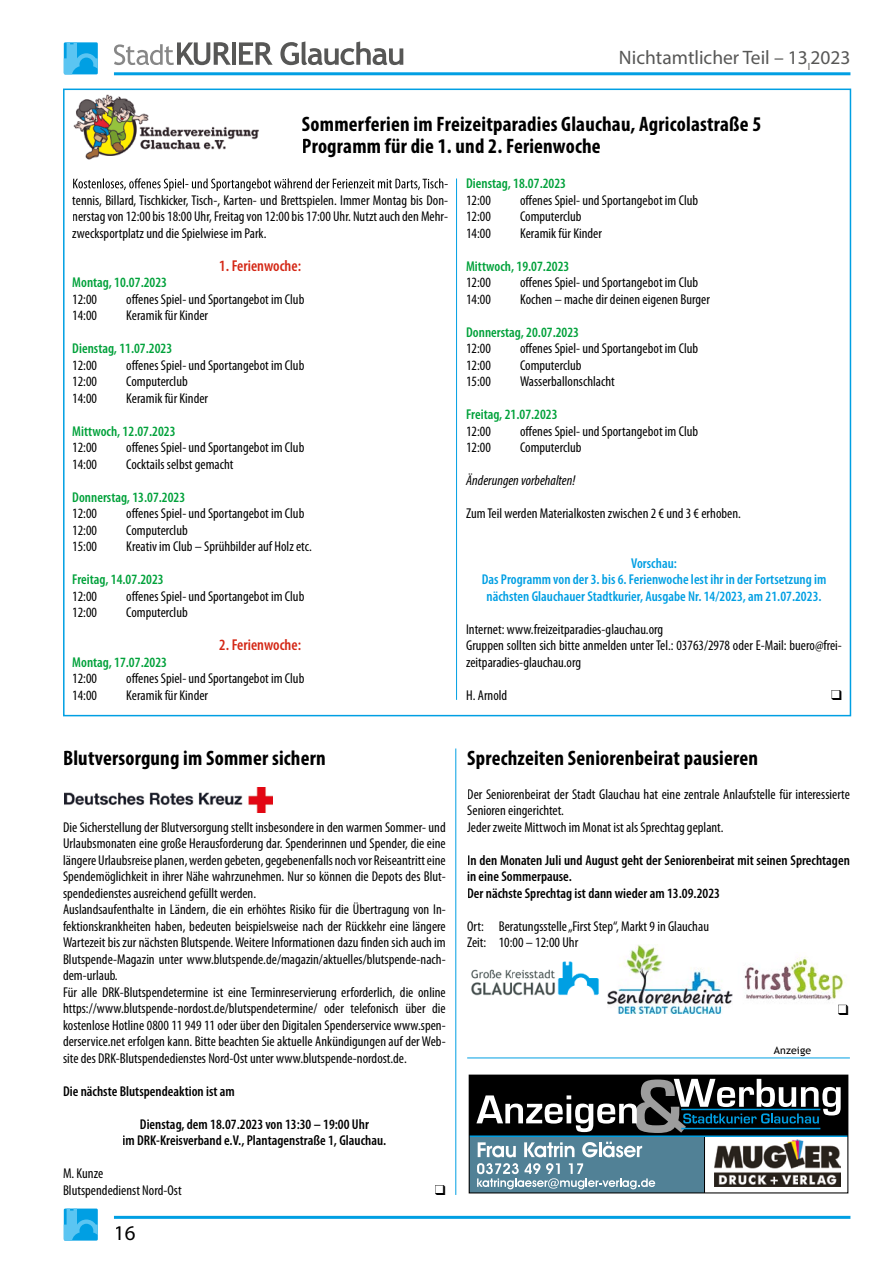
<style>
.page{position:relative;width:893px;height:1263px;background:#fff}
.page>*{position:absolute;margin:0;border:0;box-sizing:border-box;transform-origin:0 0}
.t1{font:700 condensed 21px/22.5px "Myriad Pro";letter-spacing:.01em;color:#000}
.t2{font:21px "Myriad Pro";color:#000}
.t3{font:19.5px "Myriad Pro";color:#575756}
.t4{font:600 condensed 15.75px "Myriad Pro";color:#d42715}
.t5{font:condensed 14.25px/16.5px "Myriad Pro";color:#000}
.t6{font:600 condensed 14.25px/16.5px "Myriad Pro";color:#000;text-align:center}
.t7{font:600 condensed 14.25px "Myriad Pro";color:#00a13a}
.t8{font:600 condensed 14.25px/16.5px "Myriad Pro";color:#009fe3;text-align:center}
.t9{font:italic condensed 14.25px "Myriad Pro";color:#000}
.t10{font:10.5px "Trebuchet MS";letter-spacing:.01em;color:#000}
</style>
<div class="page">
<hr style="left:114px;top:72px;width:736px;height:3px;background:#009fe3">
<svg style="left:114px;top:42px;width:117px;height:23px"></svg>
<hr style="left:232px;top:42px;width:4px;height:23px;background:#575756">
<svg style="left:239px;top:42px;width:34px;height:23px"></svg>
<svg style="left:280px;top:41px;width:123px;height:24px"></svg>
<svg style="left:64px;top:42px;width:34px;height:32px"></svg>
<hr style="left:114px;top:1216px;width:736px;height:3px;background:#009fe3">
<svg style="left:64px;top:1208px;width:34px;height:32px"></svg>
<svg style="left:73px;top:178px;width:375px;height:13px"></svg>
<hr style="left:456px;top:178px;width:1px;height:522px;background:#009fe3">
<img style="left:73px;top:94px;width:186px;height:66px">
<img style="left:64px;top:788px;width:209px;height:24px">
<img style="left:471px;top:961px;width:128px;height:35px">
<img style="left:744px;top:956px;width:101px;height:44px">
<img style="left:607px;top:945px;width:126px;height:68px">
<hr style="left:467px;top:1057px;width:383px;height:1px;background:#009fe3">
<hr style="left:455px;top:748px;width:1px;height:447px;background:#009fe3">
<div style="left:469px;top:1075px;width:379px;height:60px;background:#000"></div>
<svg style="left:471px;top:1079px;width:370px;height:112px"></svg>
<hr style="left:469px;top:1135px;width:379px;height:2px;background:#009fe3">
<div style="left:469px;top:1074px;width:379px;height:119px;border:1px solid #000"></div>
<svg style="left:838px;top:1004px;width:10px;height:2px"></svg>
<h2 class="t3" style="left:619px;top:46px;width:233px">Nichtamtlicher Teil – 13<sub>I</sub>2023</h2>
<h1 class="t1" style="left:302px;top:112px;width:461px">Sommerferien im Freizeitparadies Glauchau, Agricolastraße 5<br>Programm für die 1. und 2. Ferienwoche</h1>
<p class="t5" style="left:72px;top:192px;width:377px;text-align:justify">tennis, Billard, Tischkicker, Tisch-, Karten- und Brettspielen. Immer Montag bis Don&shy;nerstag von 12:00 bis 18:00 Uhr, Freitag von 12:00 bis 17:00 Uhr. Nutzt auch den Mehr&shy;zwecksportplatz und die Spielwiese im Park.</p>
<p class="t4" style="left:219px;top:257px;width:83px">1. Ferienwoche:</p>
<p class="t7" style="left:72px;top:275px;width:96px">Montag, 10.07.2023</p>
<p class="t5" style="left:72px;top:291px;width:26px">12:00</p>
<p class="t5" style="left:126px;top:291px;width:180px">offenes Spiel- und Sportangebot im Club</p>
<p class="t5" style="left:72px;top:308px;width:26px">14:00</p>
<p class="t5" style="left:126px;top:308px;width:83px">Keramik für Kinder</p>
<p class="t7" style="left:72px;top:341px;width:101px">Dienstag, 11.07.2023</p>
<p class="t5" style="left:72px;top:357px;width:26px">12:00</p>
<p class="t5" style="left:126px;top:357px;width:180px">offenes Spiel- und Sportangebot im Club</p>
<p class="t5" style="left:72px;top:374px;width:26px">12:00</p>
<p class="t5" style="left:126px;top:374px;width:63px">Computerclub</p>
<p class="t5" style="left:72px;top:390px;width:26px">14:00</p>
<p class="t5" style="left:126px;top:390px;width:83px">Keramik für Kinder</p>
<p class="t7" style="left:72px;top:423px;width:105px">Mittwoch, 12.07.2023</p>
<p class="t5" style="left:72px;top:440px;width:26px">12:00</p>
<p class="t5" style="left:126px;top:440px;width:180px">offenes Spiel- und Sportangebot im Club</p>
<p class="t5" style="left:72px;top:456px;width:26px">14:00</p>
<p class="t5" style="left:126px;top:456px;width:109px">Cocktails selbst gemacht</p>
<p class="t7" style="left:72px;top:489px;width:115px">Donnerstag, 13.07.2023</p>
<p class="t5" style="left:72px;top:506px;width:26px">12:00</p>
<p class="t5" style="left:126px;top:506px;width:180px">offenes Spiel- und Sportangebot im Club</p>
<p class="t5" style="left:72px;top:522px;width:26px">12:00</p>
<p class="t5" style="left:126px;top:522px;width:63px">Computerclub</p>
<p class="t5" style="left:72px;top:539px;width:26px">15:00</p>
<p class="t5" style="left:126px;top:539px;width:187px">Kreativ im Club – Sprühbilder auf Holz etc.</p>
<p class="t7" style="left:72px;top:572px;width:93px">Freitag, 14.07.2023</p>
<p class="t5" style="left:72px;top:588px;width:26px">12:00</p>
<p class="t5" style="left:126px;top:588px;width:180px">offenes Spiel- und Sportangebot im Club</p>
<p class="t5" style="left:72px;top:605px;width:26px">12:00</p>
<p class="t5" style="left:126px;top:605px;width:63px">Computerclub</p>
<p class="t4" style="left:219px;top:636px;width:83px">2. Ferienwoche:</p>
<p class="t7" style="left:72px;top:654px;width:96px">Montag, 17.07.2023</p>
<p class="t5" style="left:72px;top:671px;width:26px">12:00</p>
<p class="t5" style="left:126px;top:671px;width:180px">offenes Spiel- und Sportangebot im Club</p>
<p class="t5" style="left:72px;top:687px;width:26px">14:00</p>
<p class="t5" style="left:126px;top:687px;width:83px">Keramik für Kinder</p>
<p class="t7" style="left:466px;top:176px;width:101px">Dienstag, 18.07.2023</p>
<p class="t5" style="left:466px;top:192px;width:26px">12:00</p>
<p class="t5" style="left:520px;top:192px;width:180px">offenes Spiel- und Sportangebot im Club</p>
<p class="t5" style="left:466px;top:209px;width:26px">12:00</p>
<p class="t5" style="left:520px;top:209px;width:63px">Computerclub</p>
<p class="t5" style="left:466px;top:225px;width:26px">14:00</p>
<p class="t5" style="left:520px;top:225px;width:83px">Keramik für Kinder</p>
<p class="t7" style="left:466px;top:258px;width:105px">Mittwoch, 19.07.2023</p>
<p class="t5" style="left:466px;top:275px;width:26px">12:00</p>
<p class="t5" style="left:520px;top:275px;width:180px">offenes Spiel- und Sportangebot im Club</p>
<p class="t5" style="left:466px;top:291px;width:26px">14:00</p>
<p class="t5" style="left:520px;top:291px;width:191px">Kochen – mache dir deinen eigenen Burger</p>
<p class="t7" style="left:466px;top:324px;width:115px">Donnerstag, 20.07.2023</p>
<p class="t5" style="left:466px;top:341px;width:26px">12:00</p>
<p class="t5" style="left:520px;top:341px;width:180px">offenes Spiel- und Sportangebot im Club</p>
<p class="t5" style="left:466px;top:357px;width:26px">12:00</p>
<p class="t5" style="left:520px;top:357px;width:63px">Computerclub</p>
<p class="t5" style="left:466px;top:374px;width:26px">15:00</p>
<p class="t5" style="left:520px;top:374px;width:96px">Wasserballonschlacht</p>
<p class="t7" style="left:466px;top:407px;width:93px">Freitag, 21.07.2023</p>
<p class="t5" style="left:466px;top:423px;width:26px">12:00</p>
<p class="t5" style="left:520px;top:423px;width:180px">offenes Spiel- und Sportangebot im Club</p>
<p class="t5" style="left:466px;top:440px;width:26px">12:00</p>
<p class="t5" style="left:520px;top:440px;width:63px">Computerclub</p>
<p class="t9" style="left:466px;top:472px;width:111px">Änderungen vorbehalten!</p>
<p class="t5" style="left:466px;top:506px;width:276px">Zum Teil werden Materialkosten zwischen 2 € und 3 € erhoben.</p>
<p class="t8" style="left:482px;top:555px;width:346px">Vorschau:<br>Das Programm von der 3. bis 6. Ferienwoche lest ihr in der Fortsetzung im nächsten Glauchauer Stadtkurier, Ausgabe Nr. 14/2023, am 21.07.2023.</p>
<p class="t5" style="left:466px;top:621px;width:377px">Internet: www.freizeitparadies-glauchau.org<br>Gruppen sollten sich bitte anmelden unter Tel.: 03763/2978 oder E-Mail: buero@frei&shy;zeitparadies-glauchau.org</p>
<p class="t5" style="left:466px;top:687px;width:43px">H. Arnold</p>
<h1 class="t1" style="left:63px;top:746px;width:264px">Blutversorgung im Sommer sichern</h1>
<p class="t5" style="left:63px;top:819px;width:384px">Die Sicherstellung der Blutversorgung stellt insbesondere in den warmen Sommer- und Urlaubsmonaten eine große Herausforderung dar. Spenderinnen und Spender, die eine längere Urlaubsreise planen, werden gebeten, gegebenenfalls noch vor Reiseantritt eine Spendemöglichkeit in ihrer Nähe wahrzunehmen. Nur so können die Depots des Blut&shy;spendedienstes ausreichend gefüllt werden.<br>Auslandsaufenthalte in Ländern, die ein erhöhtes Risiko für die Übertragung von In&shy;fektionskrankheiten haben, bedeuten beispielsweise nach der Rückkehr eine längere Wartezeit bis zur nächsten Blutspende. Weitere Informationen dazu finden sich auch im Blutspende-Magazin unter www.blutspende.de/magazin/aktuelles/blutspende-nach&shy;dem-urlaub.<br>Für alle DRK-Blutspendetermine ist eine Terminreservierung erforderlich, die online https://www.blutspende-nordost.de/blutspendetermine/ oder telefonisch über die kostenlose Hotline 0800 11 949 11 oder über den Digitalen Spenderservice www.spen&shy;derservice.net erfolgen kann. Bitte beachten Sie aktuelle Ankündigungen auf der Web&shy;site des DRK-Blutspendedienstes Nord-Ost unter www.blutspende-nordost.de.</p>
<p class="t6" style="left:63px;top:1083px;width:173px">Die nächste Blutspendeaktion ist am</p>
<p class="t6" style="left:123px;top:1116px;width:265px">Dienstag, dem 18.07.2023 von 13:30 – 19:00 Uhr<br>im DRK-Kreisverband e.V., Plantagenstraße 1, Glauchau.</p>
<p class="t5" style="left:63px;top:1166px;width:120px">M. Kunze<br>Blutspendedienst Nord-Ost</p>
<h1 class="t2" style="left:114px;top:1220px;width:23px">16</h1>
<h1 class="t1" style="left:467px;top:746px;width:292px">Sprechzeiten Seniorenbeirat pausieren</h1>
<p class="t5" style="left:467px;top:786px;width:384px">Der Seniorenbeirat der Stadt Glauchau hat eine zentrale Anlaufstelle für interessierte<br>Senioren eingerichtet.<br>Jeder zweite Mittwoch im Monat ist als Sprechtag geplant.</p>
<p class="t6" style="left:467px;top:852px;width:384px;text-align:left">In den Monaten Juli und August geht der Seniorenbeirat mit seinen Sprechtagen in eine Sommerpause.<br>Der nächste Sprechtag ist dann wieder am 13.09.2023</p>
<p class="t5" style="left:467px;top:918px;width:243px">Ort: Beratungsstelle „First Step“, Markt 9 in Glauchau<br>Zeit: 10:00 – 12:00 Uhr</p>
<p class="t10" style="left:774px;top:1044px;width:39px">Anzeige</p>
</div>
